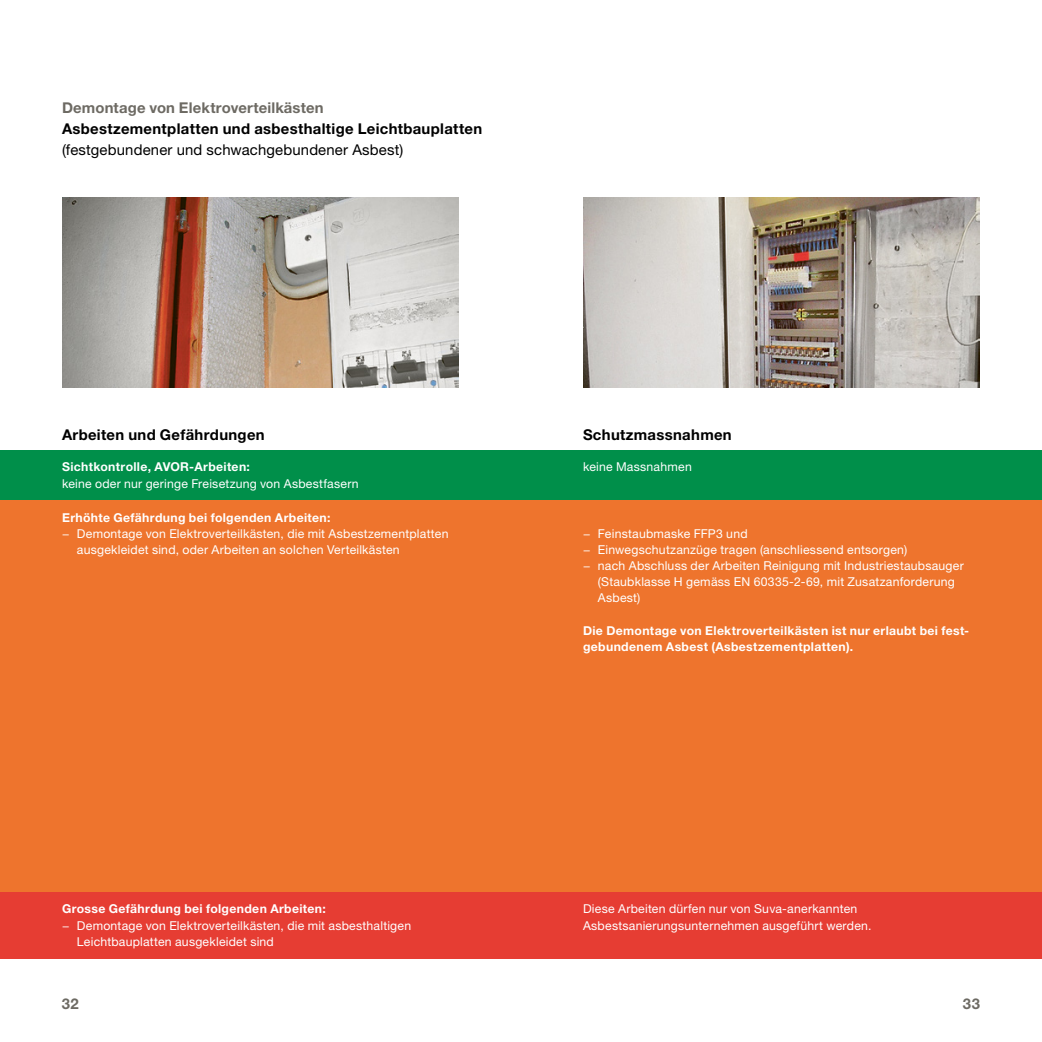
<style>
.page{position:relative;width:1042px;height:1042px;background:#fff}
.page>*{position:absolute;margin:0;border:0;box-sizing:border-box;transform-origin:0 0}
.t1{font:700 14.88px "Helvetica Neue LT Std";letter-spacing:.02em;color:#000}
.t2{font:14.88px "Helvetica Neue LT Std";letter-spacing:.01em;color:#000}
.t3{font:700 14.88px "Helvetica Neue LT Std";letter-spacing:.01em;color:#6d6a63}
.t4{font:12.25px/16.1px "Helvetica Neue LT Std";letter-spacing:.02em;color:#fff}
.t5{font:700 12.25px/16.1px "Helvetica Neue LT Std";letter-spacing:.025em;color:#fff}
</style>
<div class="page">
<div style="left:0;top:450px;width:1042px;height:51px;background:#008f4a"></div>
<div style="left:0;top:501px;width:1042px;height:392px;background:#ee742d"></div>
<div style="left:0;top:892px;width:1042px;height:67px;background:#e63d33"></div>
<img style="left:62px;top:198px;width:397px;height:189px">
<img style="left:583px;top:198px;width:397px;height:189px">
<p class="t3" style="left:62px;top:98px;width:263px">Demontage von Elektroverteilkästen</p>
<p class="t1" style="left:62px;top:119px;width:422px">Asbestzementplatten und asbesthaltige Leichtbauplatten</p>
<p class="t2" style="left:62px;top:141px;width:343px">(festgebundener und schwachgebundener Asbest)</p>
<p class="t1" style="left:62px;top:425px;width:204px">Arbeiten und Gefährdungen</p>
<p class="t1" style="left:583px;top:425px;width:150px">Schutzmassnahmen</p>
<p class="t5" style="left:62px;top:459px;width:189px">Sichtkontrolle, AVOR-Arbeiten:</p>
<p class="t4" style="left:62px;top:475px;width:298px">keine oder nur geringe Freisetzung von Asbestfasern</p>
<p class="t4" style="left:583px;top:459px;width:110px">keine Massnahmen</p>
<p class="t5" style="left:62px;top:509px;width:270px">Erhöhte Gefährdung bei folgenden Arbeiten:</p>
<p class="t4" style="left:77px;top:525px;width:373px;text-indent:-15px">− Demontage von Elektroverteilkästen, die mit Asbestzementplatten ausgekleidet sind, oder Arbeiten an solchen Verteilkästen</p>
<p class="t4" style="left:583px;top:525px;width:166px">− Feinstaubmaske FFP3 und</p>
<p class="t4" style="left:583px;top:541px;width:326px">− Einwegschutzanzüge tragen (anschliessend entsorgen)</p>
<p class="t4" style="left:583px;top:557px;width:382px">− nach Abschluss der Arbeiten Reinigung mit Industriestaubsauger</p>
<p class="t4" style="left:598px;top:574px;width:358px">(Staubklasse H gemäss EN 60335-2-69, mit Zusatzanforderung</p>
<p class="t4" style="left:598px;top:590px;width:44px">Asbest)</p>
<p class="t5" style="left:583px;top:622px;width:388px">Die Demontage von Elektroverteilkästen ist nur erlaubt bei fest&shy;gebundenem Asbest (Asbestzementplatten).</p>
<p class="t5" style="left:62px;top:900px;width:265px">Grosse Gefährdung bei folgenden Arbeiten:</p>
<p class="t4" style="left:77px;top:917px;width:336px;text-indent:-15px">− Demontage von Elektroverteilkästen, die mit asbesthaltigen<br>Leichtbauplatten ausgekleidet sind</p>
<p class="t4" style="left:583px;top:901px;width:290px">Diese Arbeiten dürfen nur von Suva-anerkannten<br>Asbestsanierungsunternehmen ausgeführt werden.</p>
<p class="t3" style="left:62px;top:994px;width:18px">32</p>
<p class="t3" style="left:963px;top:994px;width:19px">33</p>
</div>
